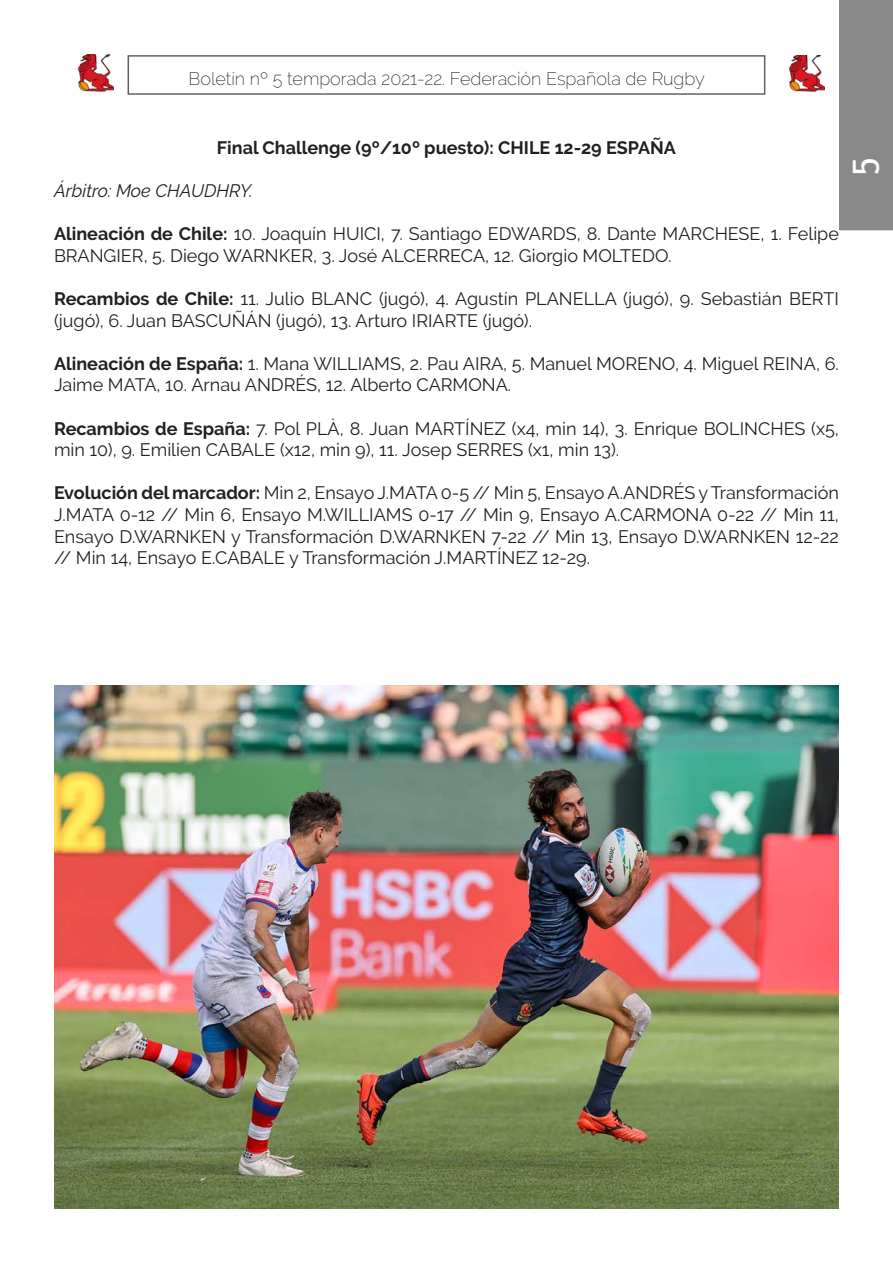
<style>
.page{position:relative;width:893px;height:1263px;background:#fff}
.page>*{position:absolute;margin:0;border:0;box-sizing:border-box;transform-origin:0 0}
.t1{font:36px "Trebuchet MS";color:#fff}
.t2{font:18px/21.6px "Raleway";color:#231f20}
.t3{font:200 18px "Raleway";color:#231f20}
.t4{font:700 18px "Raleway";color:#231f20}
.t5{font:italic 18px "Raleway";color:#231f20}
.s1{font-weight:700}
</style>
<div class="page">
<img style="left:788px;top:55px;width:36px;height:37px">
<img style="left:77px;top:55px;width:36px;height:36px">
<div style="left:839px;top:0;width:54px;height:230px;background:#89898a"></div>
<img style="left:54px;top:686px;width:785px;height:523px">
<p class="t3" style="left:189px;top:68px;width:518px">Boletín nº 5 temporada 2021-22. Federación Española de Rugby</p>
<p class="t4" style="left:217px;top:137px;width:461px">Final Challenge (9º/10º puesto): CHILE 12-29 ESPAÑA</p>
<p class="t5" style="left:54px;top:180px;width:201px">Árbitro: Moe CHAUDHRY.</p>
<p class="t2" style="left:54px;top:223px;width:786px"><span class="s1">Alineación de Chile:</span> 10. Joaquín HUICI, 7. Santiago EDWARDS, 8. Dante MARCHESE, 1. Felipe<br>BRANGIER, 5. Diego WARNKER, 3. José ALCERRECA, 12. Giorgio MOLTEDO.</p>
<p class="t2" style="left:54px;top:288px;width:786px"><span class="s1">Recambios de Chile:</span> 11. Julio BLANC (jugó), 4. Agustín PLANELLA (jugó), 9. Sebastián BERTI (jugó), 6. Juan BASCUÑÁN (jugó), 13. Arturo IRIARTE (jugó).</p>
<p class="t2" style="left:54px;top:352px;width:786px"><span class="s1">Alineación de España:</span> 1. Mana WILLIAMS, 2. Pau AIRA, 5. Manuel MORENO, 4. Miguel REINA, 6.<br>Jaime MATA, 10. Arnau ANDRÉS, 12. Alberto CARMONA.</p>
<p class="t2" style="left:54px;top:417px;width:786px"><span class="s1">Recambios de España:</span> 7. Pol PLÀ, 8. Juan MARTÍNEZ (x4, min 14), 3. Enrique BOLINCHES (x5, min 10), 9. Emilien CABALE (x12, min 9), 11. Josep SERRES (x1, min 13).</p>
<p class="t2" style="left:54px;top:482px;width:786px;text-align:justify"><span class="s1">Evolución del marcador:</span> Min 2, Ensayo J.MATA 0-5 // Min 5, Ensayo A.ANDRÉS y Transformación J.MATA 0-12 // Min 6, Ensayo M.WILLIAMS 0-17 // Min 9, Ensayo A.CARMONA 0-22 // Min 11, Ensayo D.WARNKEN y Transformación D.WARNKEN 7-22 // Min 13, Ensayo D.WARNKEN 12-22 // Min 14, Ensayo E.CABALE y Transformación J.MARTÍNEZ 12-29.</p>
<h1 class="t1" style="left:843px;top:176px;width:20px;rotate:-90deg">5</h1>
</div>
